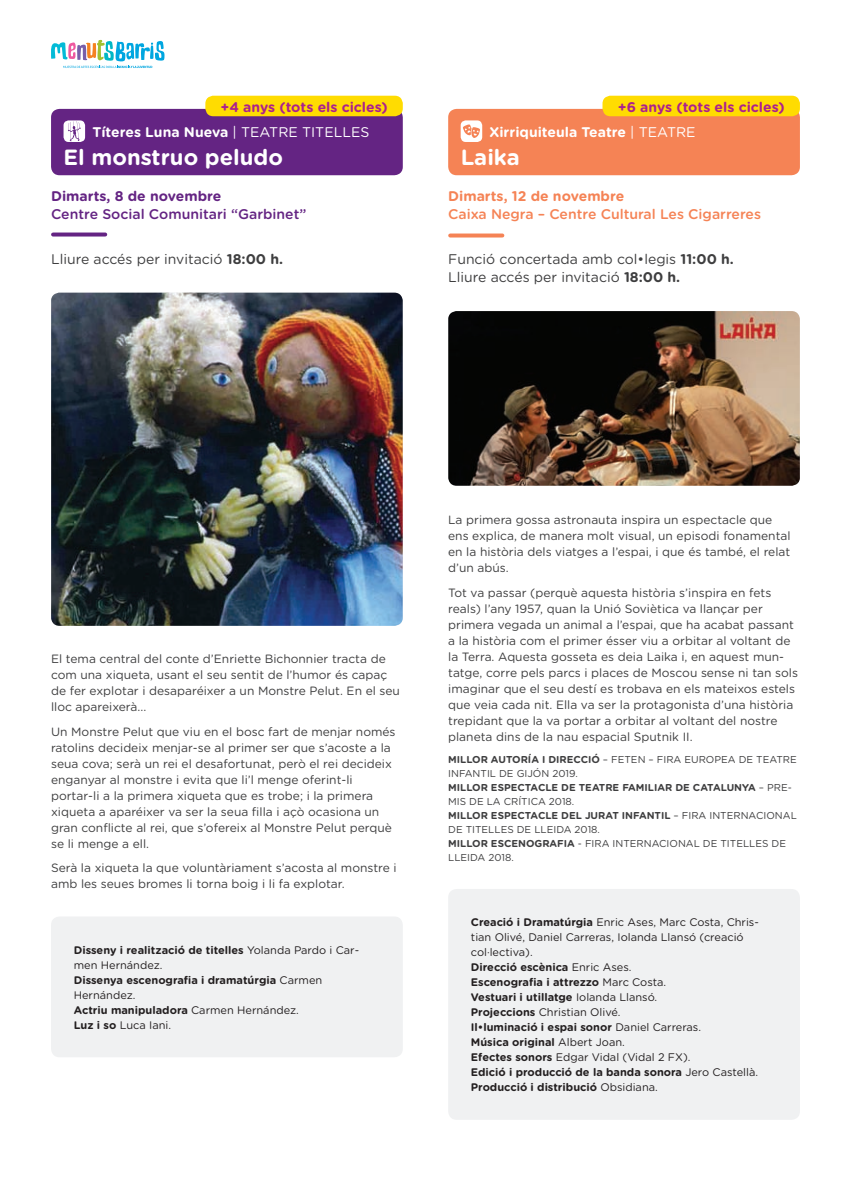
<style>
.page{position:relative;width:851px;height:1191px;background:#fff}
.page>*{position:absolute;margin:0;border:0;box-sizing:border-box;transform-origin:0 0}
.t1{font:700 22px "Gotham Rounded";color:#fff}
.t2{font:14px/18px "Gotham Rounded";color:#3e3e3f}
.t3{font:700 14px "Gotham Rounded";color:#fff}
.t4{font:700 14px "Gotham Rounded";color:#ab208e}
.t5{font:500 14px "Gotham Rounded";color:#f58355}
.t6{font:500 14px "Gotham Rounded";color:#642483}
.t7{font:700 14px "Gotham Rounded";color:#f58355}
.t8{font:700 14px "Gotham Rounded";color:#642483}
.t9{font:12px/16px "Gotham Rounded";color:#3e3e3f}
.t10{font:11px/15px "Gotham Rounded";color:#231f20}
.t11{font:700 11px/15px "Gotham Rounded";color:#231f20}
.t12{font:10px/14px "Gotham Rounded";color:#3e3e3f}
.s1{font-weight:400}
.s2{font-weight:700}
</style>
<div class="page">
<div style="left:448px;top:889px;width:351px;height:230px;background:#f0f1f2;border-radius:9px"></div>
<div style="left:51px;top:109px;width:352px;height:66px;background:#642483;border-radius:9px"></div>
<div style="left:448px;top:109px;width:351px;height:66px;background:#f58355;border-radius:9px"></div>
<svg style="left:51px;top:40px;width:114px;height:28px"></svg>
<div style="left:63px;top:120px;width:22px;height:22px;background:#fff;border-radius:5px"></div>
<div style="left:460px;top:120px;width:22px;height:22px;background:#fff;border-radius:5px"></div>
<svg style="left:53px;top:232px;width:52px;height:4px"></svg>
<div style="left:205px;top:96px;width:198px;height:20px;background:#ffdc01;border-radius:8px"></div>
<div style="left:602px;top:96px;width:197px;height:20px;background:#ffdc01;border-radius:8px"></div>
<div style="left:51px;top:916px;width:352px;height:141px;background:#f0f1f2;border-radius:9px"></div>
<img style="left:448px;top:311px;width:351px;height:175px">
<svg style="left:68px;top:121px;width:13px;height:20px"></svg>
<img style="left:51px;top:293px;width:351px;height:333px">
<svg style="left:463px;top:124px;width:17px;height:14px"></svg>
<svg style="left:450px;top:233px;width:52px;height:4px"></svg>
<p class="t4" style="left:220px;top:96px;width:169px">+4 anys (tots els cicles)</p>
<p class="t4" style="left:617px;top:96px;width:168px">+6 anys (tots els cicles)</p>
<p class="t3" style="left:92px;top:122px;width:278px">Títeres Luna Nueva <span class="s1">| TEATRE TITELLES</span></p>
<p class="t3" style="left:489px;top:122px;width:207px">Xirriquiteula Teatre <span class="s1">| TEATRE</span></p>
<h1 class="t1" style="left:63px;top:141px;width:221px">El monstruo peludo</h1>
<h1 class="t1" style="left:460px;top:141px;width:61px">Laika</h1>
<p class="t8" style="left:51px;top:185px;width:172px">Dimarts, 8 de novembre</p>
<p class="t6" style="left:51px;top:204px;width:257px">Centre Social Comunitari “Garbinet”</p>
<p class="t2" style="left:51px;top:249px;width:233px">Lliure accés per invitació <span class="s2">18:00 h.</span></p>
<p class="t7" style="left:448px;top:185px;width:178px">Dimarts, 12 de novembre</p>
<p class="t5" style="left:448px;top:204px;width:314px">Caixa Negra – Centre Cultural Les Cigarreres</p>
<p class="t2" style="left:448px;top:250px;width:287px">Funció concertada amb col•legis <span class="s2">11:00 h.<br></span>Lliure accés per invitació <span class="s2">18:00 h.</span></p>
<p class="t9" style="left:51px;top:650px;width:350px">El tema central del conte d’Enriette Bichonnier tracta de com una xiqueta, usant el seu sentit de l’humor és capaç de fer explotar i desaparéixer a un Monstre Pelut. En el seu lloc apareixerà...</p>
<p class="t9" style="left:51px;top:723px;width:346px">Un Monstre Pelut que viu en el bosc fart de menjar només ratolins decideix menjar-se al primer ser que s’acoste a la seua cova; serà un rei el desafortunat, però el rei decideix enganyar al monstre i evita que li’l menge oferint-li portar-li a la primera xiqueta que es trobe; i la primera xiqueta a aparéixer va ser la seua filla i açò ocasiona un gran conflicte al rei, que s’ofereix al Monstre Pelut perquè se li menge a ell.</p>
<p class="t9" style="left:51px;top:859px;width:347px">Serà la xiqueta la que voluntàriament s’acosta al monstre i amb les seues bromes li torna boig i li fa explotar.</p>
<p class="t11" style="left:74px;top:942px;width:287px">Disseny i realització de titelles <span class="s1">Yolanda Pardo i Car&shy;men Hernández.<br></span>Dissenya escenografia i dramatúrgia <span class="s1">Carmen<br>Hernández.<br></span>Actriu manipuladora <span class="s1">Carmen Hernández.<br></span>Luz i so <span class="s1">Luca Iani.</span></p>
<p class="t9" style="left:448px;top:511px;width:344px">La primera gossa astronauta inspira un espectacle que ens explica, de manera molt visual, un episodi fonamental en la història dels viatges a l’espai, i que és també, el relat d’un abús.</p>
<p class="t9" style="left:448px;top:584px;width:351px">Tot va passar (perquè aquesta història s’inspira en fets reals) l’any 1957, quan la Unió Soviètica va llançar per primera vegada un animal a l’espai, que ha acabat passant a la història com el primer ésser viu a orbitar al voltant de la Terra. Aquesta gosseta es deia Laika i, en aquest mun&shy;tatge, corre pels parcs i places de Moscou sense ni tan sols imaginar que el seu destí es trobava en els mateixos estels que veia cada nit. Ella va ser la protagonista d’una història trepidant que la va portar a orbitar al voltant del nostre planeta dins de la nau espacial Sputnik II.</p>
<p class="t12" style="left:448px;top:752px;width:350px"><span class="s2">MILLOR AUTORÍA I DIRECCIÓ</span> – FETEN – FIRA EUROPEA DE TEATRE INFANTIL DE GIJÓN 2019.<br><span class="s2">MILLOR ESPECTACLE DE TEATRE FAMILIAR DE CATALUNYA</span> – PRE-MIS DE LA CRÍTICA 2018.<br><span class="s2">MILLOR ESPECTACLE DEL JURAT INFANTIL</span> – FIRA INTERNACIONAL DE TITELLES DE LLEIDA 2018.<br><span class="s2">MILLOR ESCENOGRAFIA</span> - FIRA INTERNACIONAL DE TITELLES DE LLEIDA 2018.</p>
<p class="t10" style="left:471px;top:914px;width:289px"><span class="s2">Creació i Dramatúrgia</span> Enric Ases, Marc Costa, Chris&shy;tian Olivé, Daniel Carreras, Iolanda Llansó (creació col·lectiva).<br><span class="s2">Direcció escènica</span> Enric Ases.<br><span class="s2">Escenografia i attrezzo</span> Marc Costa.<br><span class="s2">Vestuari i utillatge</span> Iolanda Llansó.<br><span class="s2">Projeccions</span> Christian Olivé.<br><span class="s2">Il•luminació i espai sonor</span> Daniel Carreras.<br><span class="s2">Música original</span> Albert Joan.<br><span class="s2">Efectes sonors</span> Edgar Vidal (Vidal 2 FX).<br><span class="s2">Edició i producció de la banda sonora</span> Jero Castellà.<br><span class="s2">Producció i distribució</span> Obsidiana.</p>
</div>
